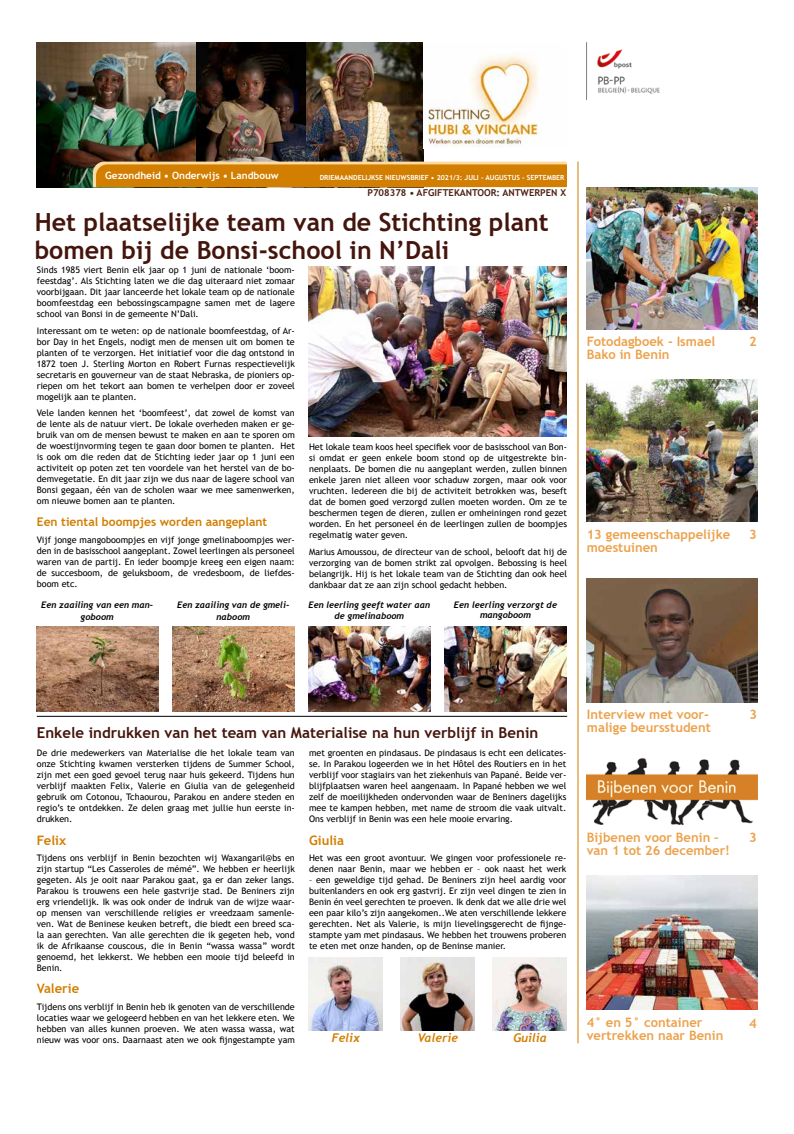
<style>
.page{position:relative;width:794px;height:1134px;background:#fff}
.page>*{position:absolute;margin:0;border:0;box-sizing:border-box;transform-origin:0 0}
.t1{font:700 25px/28px "Trebuchet MS";color:#44150c}
.t2{font:700 15px "Trebuchet MS";color:#44150c}
.t3{font:700 13px/13px "Trebuchet MS";color:#eca24c}
.t4{font:700 13px "Trebuchet MS";color:#d27e00}
.t5{font:700 12px "Trebuchet MS";color:#d27e00}
.t6{font:italic 700 12px "Trebuchet";color:#d27e00}
.t7{font:700 10px "Trebuchet MS";color:#fff}
.t8{font:700 9.5px "Trebuchet MS";color:#4d2113}
.t9{font:9px/11px "Trebuchet MS";color:#000;text-align:justify}
.t10{font:italic 700 9px/11.5px "Trebuchet";color:#000;text-align:center}
.t11{font:700 7px "Trebuchet MS";color:#fff}
</style>
<div class="page">
<img style="left:36px;top:626px;width:122px;height:85px">
<img style="left:444px;top:626px;width:122px;height:85px">
<img style="left:308px;top:626px;width:122px;height:85px">
<img style="left:172px;top:626px;width:122px;height:85px">
<img style="left:37px;top:43px;width:386px;height:144px">
<img style="left:196px;top:43px;width:109px;height:119px">
<img style="left:586px;top:43px;width:74px;height:56px">
<img style="left:423px;top:54px;width:116px;height:93px">
<svg style="left:93px;top:162px;width:474px;height:25px;background:#d68710"></svg>
<hr style="left:577px;top:161px;width:1px;height:882px;background:#d27e00">
<img style="left:308px;top:266px;width:258px;height:171px">
<hr style="left:37px;top:716px;width:530px;height:1px;background:#000">
<img style="left:587px;top:187px;width:170px;height:142px">
<img style="left:587px;top:380px;width:170px;height:142px">
<img style="left:587px;top:757px;width:170px;height:67px">
<img style="left:587px;top:876px;width:170px;height:134px">
<img style="left:309px;top:957px;width:73px;height:74px">
<img style="left:400px;top:957px;width:74px;height:74px">
<img style="left:493px;top:957px;width:73px;height:74px">
<img style="left:587px;top:578px;width:170px;height:124px">
<p class="t7" style="left:105px;top:169px;width:175px">Gezondheid • Onderwijs • Landbouw</p>
<p class="t11" style="left:320px;top:173px;width:246px">DRIEMAANDELIJKSE NIEUWSBRIEF • 2021/3: JULI - AUGUSTUS - SEPTEMBER</p>
<h1 class="t1" style="left:35px;top:208px;width:515px">Het plaatselijke team van de Stichting plant bomen bij de Bonsi-school in N’Dali</h1>
<p class="t9" style="left:37px;top:264px;width:259px">Sinds 1985 viert Benin elk jaar op 1 juni de nationale ‘boom&shy;feestdag’. Als Stichting laten we die dag uiteraard niet zomaar voorbijgaan. Dit jaar lanceerde het lokale team op de nationale boomfeestdag een bebossingscampagne samen met de lagere school van Bonsi in de gemeente N’Dali.</p>
<p class="t9" style="left:37px;top:325px;width:259px">Interessant om te weten: op de nationale boomfeestdag, of Ar&shy;bor Day in het Engels, nodigt men de mensen uit om bomen te planten of te verzorgen. Het initiatief voor die dag ontstond in 1872 toen J. Sterling Morton en Robert Furnas respectievelijk secretaris en gouverneur van de staat Nebraska, de pioniers op&shy;riepen om het tekort aan bomen te verhelpen door er zoveel mogelijk aan te planten.</p>
<p class="t9" style="left:37px;top:408px;width:259px">Vele landen kennen het ‘boomfeest’, dat zowel de komst van de lente als de natuur viert. De lokale overheden maken er ge&shy;bruik van om de mensen bewust te maken en aan te sporen om de woestijnvorming tegen te gaan door bomen te planten. Het is ook om die reden dat de Stichting ieder jaar op 1 juni een activiteit op poten zet ten voordele van het herstel van de bo&shy;demvegetatie. En dit jaar zijn we dus naar de lagere school van Bonsi gegaan, één van de scholen waar we mee samenwerken, om nieuwe bomen aan te planten.</p>
<h3 class="t5" style="left:37px;top:515px;width:232px">Een tiental boompjes worden aangeplant</h3>
<p class="t9" style="left:37px;top:534px;width:259px">Vijf jonge mangoboompjes en vijf jonge gmelinaboompjes wer&shy;den in de basisschool aangeplant. Zowel leerlingen als personeel waren van de partij. En ieder boompje kreeg een eigen naam: de succesboom, de geluksboom, de vredesboom, de liefdes&shy;boom etc.</p>
<p class="t10" style="left:41px;top:599px;width:113px">Een zaailing van een man&shy;goboom</p>
<p class="t10" style="left:177px;top:599px;width:114px">Een zaailing van de gmeli&shy;naboom</p>
<p class="t10" style="left:308px;top:599px;width:123px;line-height:11px">Een leerling geeft water aan de gmelinaboom</p>
<p class="t10" style="left:454px;top:600px;width:104px;line-height:10px">Een leerling verzorgt de mangoboom</p>
<p class="t8" style="left:367px;top:187px;width:200px">P708378 • AFGIFTEKANTOOR: ANTWERPEN X</p>
<p class="t9" style="left:309px;top:442px;width:259px">Het lokale team koos heel specifiek voor de basisschool van Bon&shy;si omdat er geen enkele boom stond op de uitgestrekte bin&shy;nenplaats. De bomen die nu aangeplant werden, zullen binnen enkele jaren niet alleen voor schaduw zorgen, maar ook voor vruchten. Iedereen die bij de activiteit betrokken was, beseft dat de bomen goed verzorgd zullen moeten worden. Om ze te beschermen tegen de dieren, zullen er omheiningen rond gezet worden. En het personeel én de leerlingen zullen de boompjes regelmatig water geven.</p>
<p class="t9" style="left:309px;top:546px;width:259px">Marius Amoussou, de directeur van de school, belooft dat hij de verzorging van de bomen strikt zal opvolgen. Bebossing is heel belangrijk. Hij is het lokale team van de Stichting dan ook heel dankbaar dat ze aan zijn school gedacht hebben.</p>
<h3 class="t3" style="left:586px;top:335px;width:130px">Fotodagboek - Ismael<br>Bako in Benin</h3>
<h3 class="t3" style="left:749px;top:335px;width:9px">2</h3>
<h3 class="t3" style="left:586px;top:527px;width:145px">13 gemeenschappelijke moestuinen</h3>
<h3 class="t3" style="left:749px;top:528px;width:9px">3</h3>
<h2 class="t2" style="left:37px;top:723px;width:503px">Enkele indrukken van het team van Materialise na hun verblijf in Benin</h2>
<p class="t9" style="left:37px;top:748px;width:259px">De drie medewerkers van Materialise die het lokale team van onze Stichting kwamen versterken tijdens de Summer School, zijn met een goed gevoel terug naar huis gekeerd. Tijdens hun verblijf maakten Felix, Valerie en Giulia van de gelegenheid gebruik om Cotonou, Tchaourou, Parakou en andere steden en regio’s te ontdekken. Ze delen graag met jullie hun eerste in&shy;drukken.</p>
<h3 class="t4" style="left:37px;top:832px;width:31px">Felix</h3>
<p class="t9" style="left:37px;top:852px;width:259px">Tijdens ons verblijf in Benin bezochten wij Waxangaril@bs en zijn startup “Les Casseroles de mémé”. We hebben er heerlijk gegeten. Als je ooit naar Parakou gaat, ga er dan zeker langs.<br>Parakou is trouwens een hele gastvrije stad. De Beniners zijn erg vriendelijk. Ik was ook onder de indruk van de wijze waar&shy;op mensen van verschillende religies er vreedzaam samenle&shy;ven. Wat de Beninese keuken betreft, die biedt een breed sca&shy;la aan gerechten. Van alle gerechten die ik gegeten heb, vond ik de Afrikaanse couscous, die in Benin “wassa wassa” wordt genoemd, het lekkerst. We hebben een mooie tijd beleefd in Benin.</p>
<h3 class="t4" style="left:37px;top:980px;width:44px">Valerie</h3>
<p class="t9" style="left:37px;top:1001px;width:259px">Tijdens ons verblijf in Benin heb ik genoten van de verschillende locaties waar we gelogeerd hebben en van het lekkere eten. We hebben van alles kunnen proeven. We aten wassa wassa, wat nieuw was voor ons. Daarnaast aten we ook fijngestampte yam</p>
<p class="t9" style="left:309px;top:748px;width:259px">met groenten en pindasaus. De pindasaus is echt een delicates&shy;se. In Parakou logeerden we in het Hôtel des Routiers en in het verblijf voor stagiairs van het ziekenhuis van Papané. Beide ver&shy;blijfplaatsen waren heel aangenaam. In Papané hebben we wel zelf de moeilijkheden ondervonden waar de Beniners dagelijks mee te kampen hebben, met name de stroom die vaak uitvalt.<br>Ons verblijf in Benin was een hele mooie ervaring.</p>
<h3 class="t4" style="left:309px;top:832px;width:36px">Giulia</h3>
<p class="t9" style="left:309px;top:852px;width:259px">Het was een groot avontuur. We gingen voor professionele re&shy;denen naar Benin, maar we hebben er – ook naast het werk</p>
<p class="t9" style="left:309px;top:874px;width:259px">– een geweldige tijd gehad. De Beniners zijn heel aardig voor buitenlanders en ook erg gastvrij. Er zijn veel dingen te zien in Benin én veel gerechten te proeven. Ik denk dat we alle drie wel een paar kilo’s zijn aangekomen..We aten verschillende lekkere gerechten. Net als Valerie, is mijn lievelingsgerecht de fijnge&shy;stampte yam met pindasaus. We hebben het trouwens proberen te eten met onze handen, op de Beninse manier.</p>
<h3 class="t6" style="left:332px;top:1030px;width:30px">Felix</h3>
<h3 class="t6" style="left:417px;top:1030px;width:42px">Valerie</h3>
<h3 class="t6" style="left:513px;top:1030px;width:35px">Guilia</h3>
<h3 class="t3" style="left:587px;top:708px;width:125px">Interview met voor&shy;malige beursstudent</h3>
<h3 class="t3" style="left:749px;top:708px;width:9px">3</h3>
<h3 class="t3" style="left:586px;top:830px;width:145px">Bijbenen voor Benin – van 1 tot 26 december!</h3>
<h3 class="t3" style="left:749px;top:830px;width:9px">3</h3>
<h3 class="t3" style="left:586px;top:1016px;width:138px">4° en 5° container vertrekken naar Benin</h3>
<h3 class="t3" style="left:749px;top:1016px;width:9px">4</h3>
</div>
